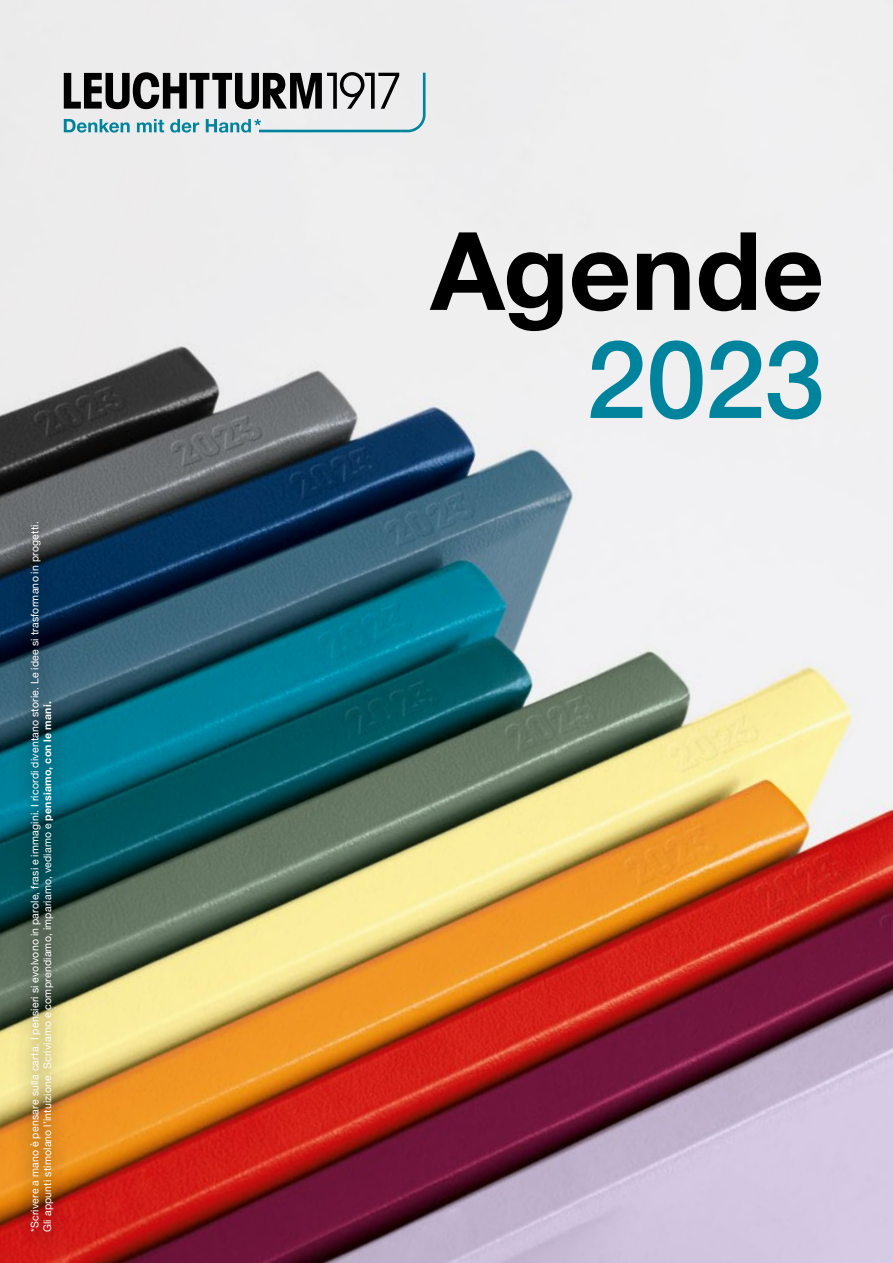
<style>
.page{position:relative;width:893px;height:1263px;background:#fff}
.page>*{position:absolute;margin:0;border:0;box-sizing:border-box;transform-origin:0 0}
.t1{font:700 108.45px "Helvetica Neue";color:#000}
.t2{font:500 108.45px "Helvetica Neue";color:#00849d}
.t3{font:10.5px/12.6px "Helvetica Neue";letter-spacing:.02em;color:#fff}
.s1{font-weight:700}
</style>
<div class="page">
<img style="left:0;top:0;width:893px;height:1263px">
<div style="left:13px;top:506px;width:57px;height:744px;background:#000;opacity:.59"></div>
<svg style="left:64px;top:72px;width:362px;height:61px;background:#9ba5a7"></svg>
<p class="t3" style="left:29px;top:1232px;width:712px;rotate:-90deg">*Scrivere a mano è pensare sulla carta. I pensieri si evolvono in parole, frasi e immagini. I ricordi diventano storie. Le idee si trasformano in progetti.<br>Gli appunti stimolano l’intuizione. Scriviamo e comprendiamo, impariamo, vediamo e <span class="s1">pensiamo, con le mani.</span></p>
<h1 class="t1" style="left:430px;top:186px;width:395px">Agende</h1>
<h1 class="t2" style="left:586px;top:292px;width:240px">2023</h1>
</div>
